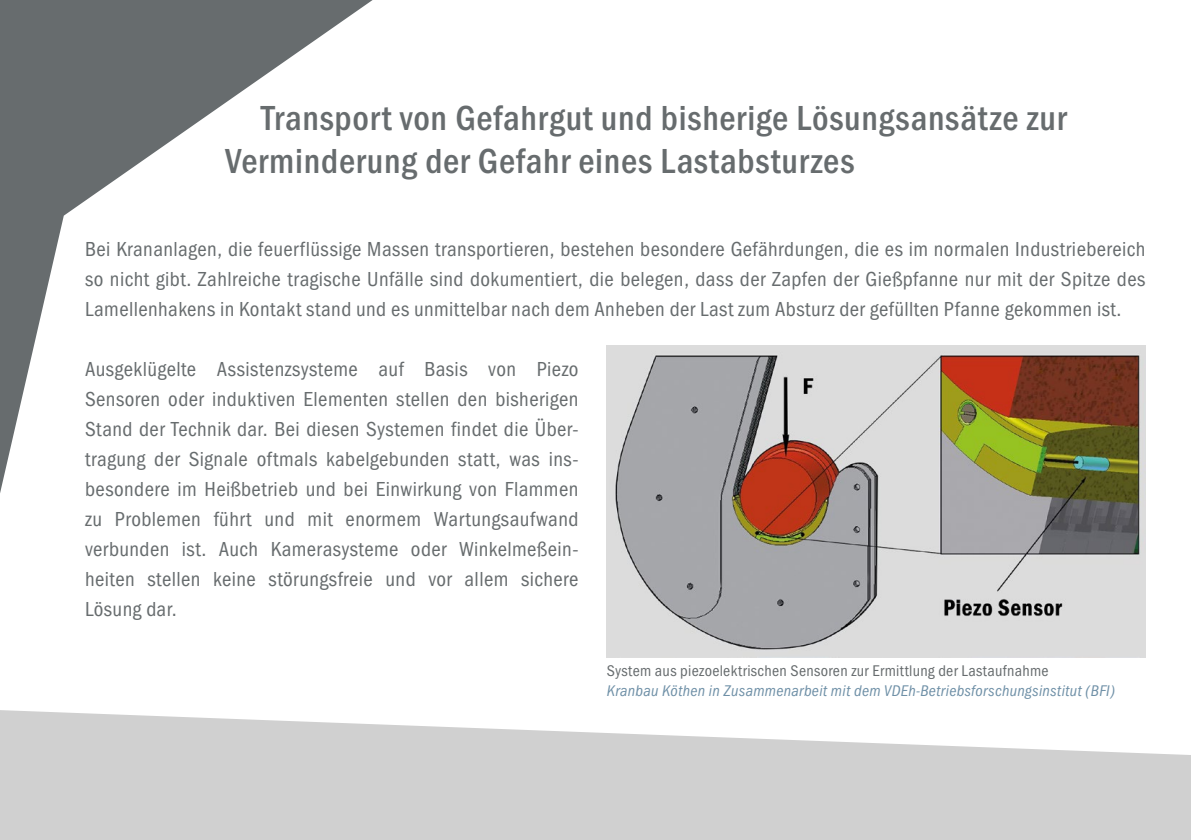
<style>
.page{position:relative;width:1191px;height:840px;background:#fff}
.page>*{position:absolute;margin:0;border:0;box-sizing:border-box;transform-origin:0 0}
.t1{font:500 36px/43.2px "Franklin Gothic URW Con";letter-spacing:.02em;color:#676c6e}
.t2{font:21px/30px "Franklin Gothic URW Con Boo";letter-spacing:.02em;color:#676c6e;text-align:justify}
.t3{font:16px "Franklin Gothic URW Con Boo Ita";letter-spacing:.02em;color:#6f90a7}
.t4{font:16px "Franklin Gothic URW Con Boo";letter-spacing:.02em;color:#676c6e}
</style>
<div class="page">
<svg style="left:0;top:0;width:372px;height:493px"></svg>
<svg style="left:0;top:710px;width:1191px;height:129px;fill:#d0d0d0"></svg>
<img style="left:607px;top:345px;width:538px;height:312px">
<h1 class="t1" style="left:225px;top:94px;width:843px;text-indent:36px">Transport von Gefahrgut und bisherige Lösungsansätze zur<br>Verminderung der Gefahr eines Lastabsturzes</h1>
<p class="t2" style="left:85px;top:233px;width:1062px">Bei Krananlagen, die feuerflüssige Massen transportieren, bestehen besondere Gefährdungen, die es im normalen Industriebereich so nicht gibt. Zahlreiche tragische Unfälle sind dokumentiert, die belegen, dass der Zapfen der Gießpfanne nur mit der Spitze des Lamellenhakens in Kontakt stand und es unmittelbar nach dem Anheben der Last zum Absturz der gefüllten Pfanne gekommen ist.</p>
<p class="t2" style="left:85px;top:353px;width:495px">Ausgeklügelte Assistenzsysteme auf Basis von Piezo Sensoren oder induktiven Elementen stellen den bisherigen Stand der Technik dar. Bei diesen Systemen findet die Über&shy;tragung der Signale oftmals kabelgebunden statt, was ins&shy;besondere im Heißbetrieb und bei Einwirkung von Flammen zu Problemen führt und mit enormem Wartungsaufwand verbunden ist. Auch Kamerasysteme oder Winkelmeßein&shy;heiten stellen keine störungsfreie und vor allem sichere Lösung dar.</p>
<p class="t4" style="left:607px;top:661px;width:443px">System aus piezoelektrischen Sensoren zur Ermittlung der Lastaufnahme</p>
<p class="t3" style="left:607px;top:682px;width:510px">Kranbau Köthen in Zusammenarbeit mit dem VDEh-Betriebsforschungsinstitut (BFI)</p>
</div>
